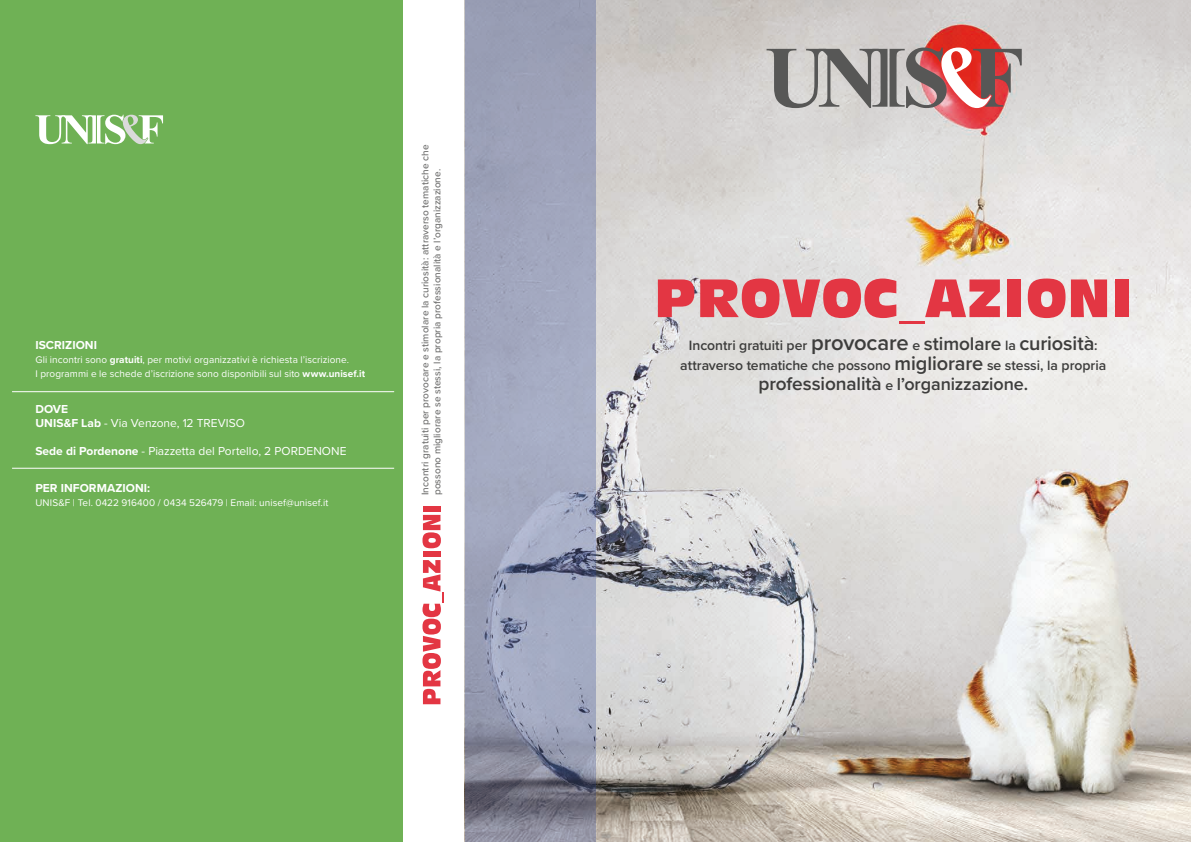
<style>
.page{position:relative;width:1191px;height:842px;background:#fff}
.page>*{position:absolute;margin:0;border:0;box-sizing:border-box;transform-origin:0 0}
.t1{font:600 18px "Proxima Nova";letter-spacing:-.005em;color:#3d3d3c}
.t2{font:600 14px/20px "Proxima Nova";letter-spacing:-.005em;color:#3d3d3c;text-align:center}
.t3{font:12px/14px "Proxima Nova";color:#fff}
.t4{font:700 12px "Proxima Nova";letter-spacing:.005em;color:#fff}
.t5{font:10px/14px "Proxima Nova";letter-spacing:.005em;color:#fff}
.t6{font:500 10px/12px "Proxima Nova";letter-spacing:.005em;color:#70706f}
.s1{font-weight:700}
.s2{font-size:22px}
.s3{font-size:19px}
.s4{font-size:20px}
.s5{font-size:14px}
</style>
<div class="page">
<div style="left:0;top:0;width:403px;height:842px;background:#6fb155"></div>
<img style="left:595px;top:0;width:596px;height:842px">
<svg style="left:35px;top:115px;width:128px;height:29px"></svg>
<hr style="left:12px;top:391px;width:382px;height:1px;background:#fff">
<hr style="left:12px;top:468px;width:382px;height:1px;background:#fff">
<svg style="left:766px;top:48px;width:255px;height:60px;background:#ac9190"></svg>
<svg style="left:658px;top:279px;width:36px;height:38px"></svg>
<svg style="left:700px;top:279px;width:196px;height:39px;background:#e26a73"></svg>
<hr style="left:899px;top:321px;width:25px;height:3px;background:#e33643">
<svg style="left:925px;top:279px;width:75px;height:38px;background:#e56e76"></svg>
<div style="left:1007px;top:279px;width:14px;height:38px;background:#e33643"></div>
<svg style="left:1027px;top:279px;width:38px;height:39px"></svg>
<svg style="left:1071px;top:279px;width:36px;height:38px"></svg>
<div style="left:1114px;top:279px;width:14px;height:38px;background:#e33643"></div>
<svg style="left:422px;top:560px;width:21px;height:144px"></svg>
<div style="left:423px;top:551px;width:17px;height:6px;background:#e33643"></div>
<svg style="left:422px;top:515px;width:19px;height:33px"></svg>
<div style="left:423px;top:506px;width:17px;height:6px;background:#e33643"></div>
<svg style="left:464px;top:0;width:131px;height:842px;background:#9a9fb6"></svg>
<p class="t4" style="left:35px;top:336px;width:63px">ISCRIZIONI</p>
<p class="t5" style="left:35px;top:352px;width:331px">Gli incontri sono <span class="s1">gratuiti</span>, per motivi organizzativi è richiesta l’iscrizione.<br>I programmi e le schede d’iscrizione sono disponibili sul sito <span class="s1">www.unisef.it</span></p>
<p class="t3" style="left:35px;top:402px;width:211px"><span class="s1">DOVE<br>UNIS&amp;F Lab</span> - Via Venzone, 12 TREVISO</p>
<p class="t3" style="left:35px;top:444px;width:313px"><span class="s1">Sede di Pordenone</span> - Piazzetta del Portello, 2 PORDENONE</p>
<p class="t4" style="left:35px;top:479px;width:116px">PER INFORMAZIONI:</p>
<p class="t5" style="left:35px;top:495px;width:294px">UNIS&amp;F | Tel. 0422 916400 / 0434 526479 | Email: unisef@unisef.it</p>
<p class="t6" style="left:419px;top:495px;width:352px;rotate:-90deg">Incontri gratuiti per provocare e stimolare la curiosità: attraverso tematiche che possono migliorare se stessi, la propria professionalità e l’organizzazione.</p>
<h2 class="t2" style="left:680px;top:335px;width:427px">Incontri gratuiti per <span class="s2">provocare</span> e <span class="s3">stimolare</span> la <span class="s4">curiosità</span>: attraverso tematiche che possono <span class="s4">migliorare</span> se stessi, la propria</h2>
<h1 class="t1" style="left:758px;top:370px;width:271px"><span class="s3">professionalità</span> <span class="s5">e</span> l’organizzazione.</h1>
</div>
